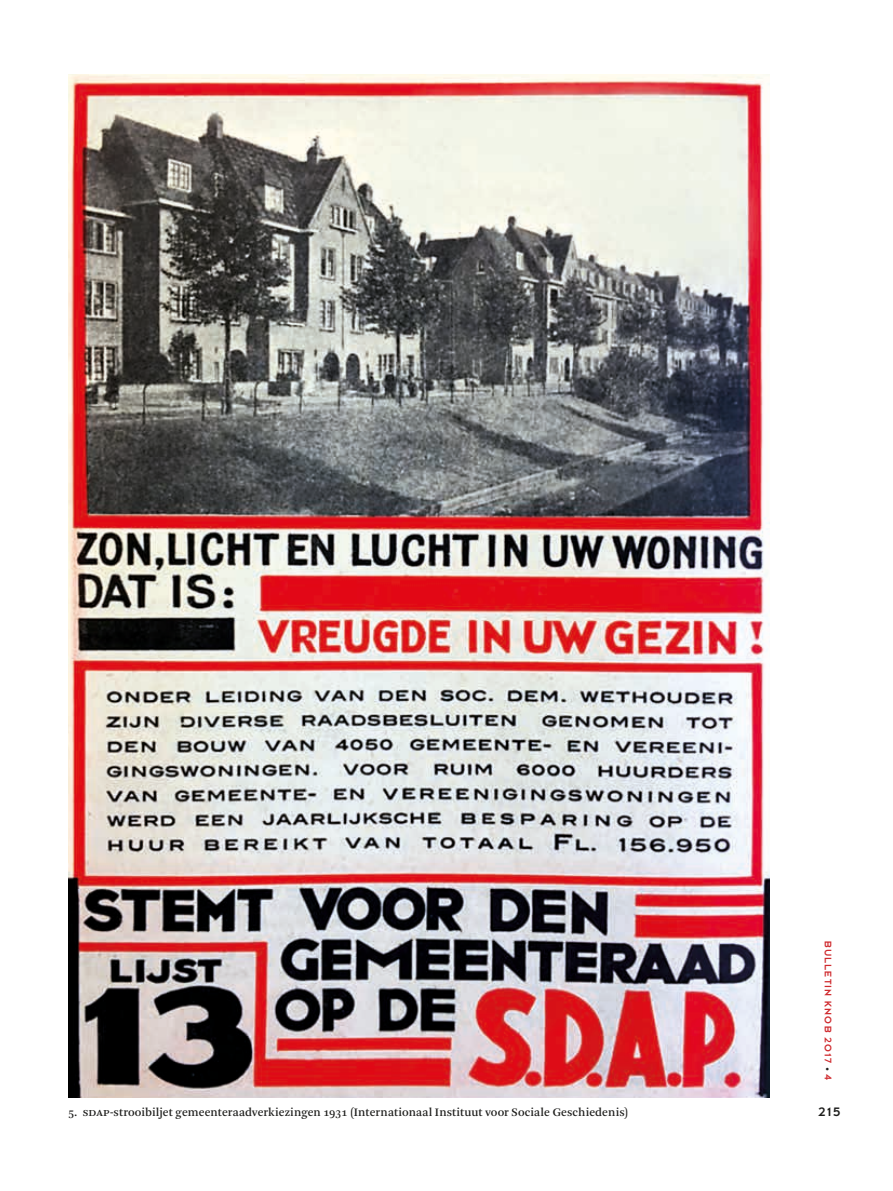
<style>
.page{position:relative;width:893px;height:1191px;background:#fff}
.page>*{position:absolute;margin:0;border:0;box-sizing:border-box;transform-origin:0 0}
.t1{font:13.5px "Dessau Pro";color:#1d1d1b}
.t2{font:12px "Arnhem Pro";letter-spacing:.01em;color:#1d1d1b}
.t3{font:10.5px "Dessau Pro";letter-spacing:.11em;color:#cf292d}
.s1{font-size:8.25px;color:#1d1d1b}
</style>
<div class="page">
<img style="left:68px;top:74px;width:702px;height:1023px">
<p class="t2" style="left:68px;top:1104px;width:561px">5. SDAP-strooibiljet gemeenteraadverkiezingen 1931 (Internationaal Instituut voor Sociale Geschiedenis)</p>
<p class="t3" style="left:833px;top:940px;width:141px;rotate:90deg">BULLETIN KNOB 2017 <span class="s1">•</span> 4</p>
<p class="t1" style="left:818px;top:1105px;width:24px">215</p>
</div>
